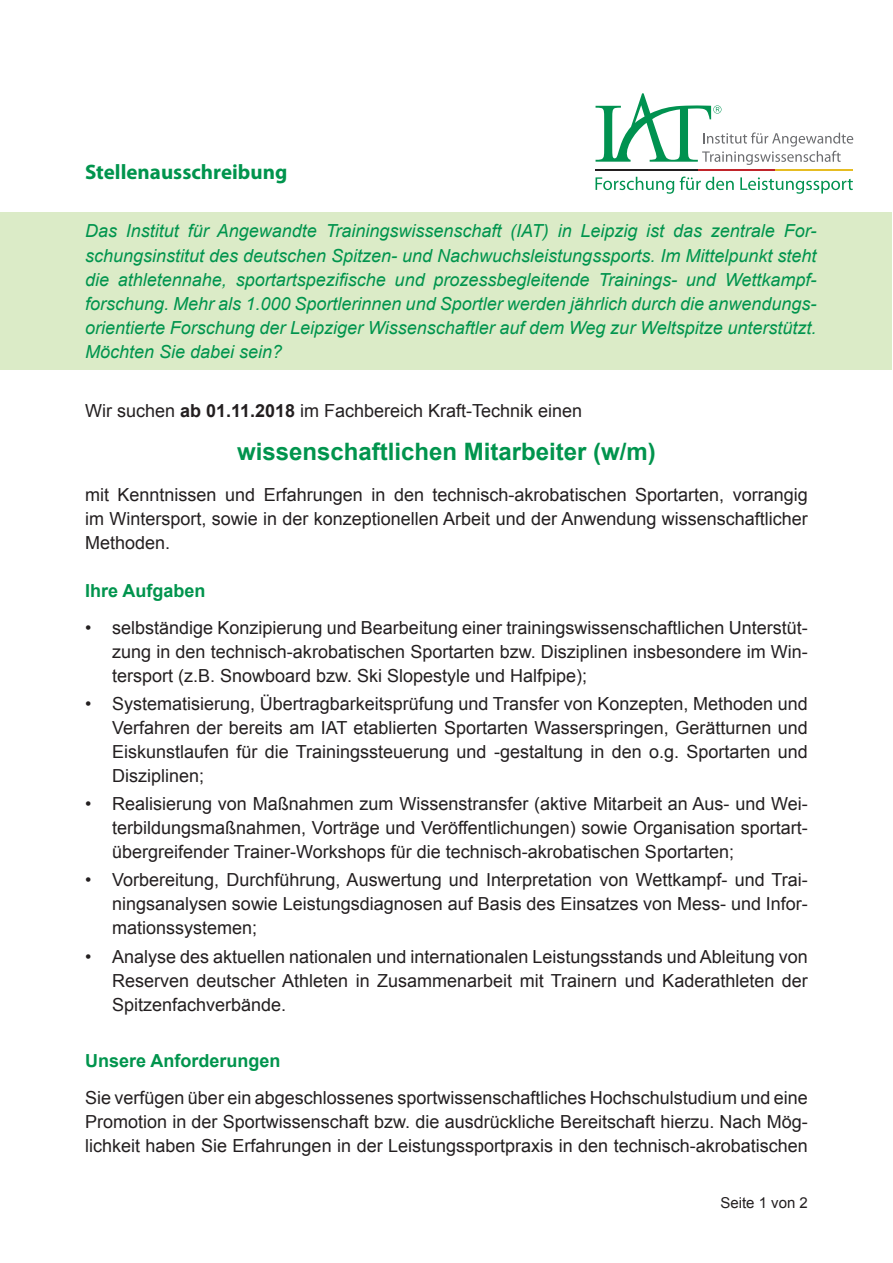
<style>
.page{position:relative;width:893px;height:1263px;background:#fff}
.page>*{position:absolute;margin:0;border:0;box-sizing:border-box;transform-origin:0 0}
.t1{font:700 24px "Arial";color:#00944d}
.t2{font:700 21px "Myriad Pro";color:#00944d}
.t3{font:18px/24px "Arial";color:#231f20;text-align:justify}
.t4{font:italic 18px/24px "Arial";color:#00944d;text-align:justify}
.t5{font:700 18px "Arial";color:#00944d}
.t6{font:15px "Arial";color:#231f20}
.s1{font-weight:700}
</style>
<div class="page">
<div style="left:1px;top:213px;width:891px;height:157px;background:#dbebc7"></div>
<svg style="left:595px;top:177px;width:79px;height:17px"></svg>
<svg style="left:680px;top:177px;width:54px;height:13px"></svg>
<svg style="left:740px;top:177px;width:113px;height:17px"></svg>
<hr style="left:595px;top:170px;width:103px;height:1px;background:#231f20">
<hr style="left:698px;top:170px;width:78px;height:1px;background:#c0242a">
<hr style="left:775px;top:170px;width:78px;height:1px;background:#e6bc22">
<svg style="left:595px;top:93px;width:258px;height:72px"></svg>
<p class="t2" style="left:85px;top:159px;width:204px">Stellenausschreibung</p>
<p class="t4" style="left:85px;top:219px;width:733px">Das Institut für Angewandte Trainingswissenschaft (IAT) in Leipzig ist das zentrale For&shy;schungsinstitut des deutschen Spitzen- und Nachwuchsleistungssports. Im Mittelpunkt steht die athletennahe, sportartspezifische und prozessbegleitende Trainings- und Wettkampf&shy;forschung. Mehr als 1.000 Sportlerinnen und Sportler werden jährlich durch die anwendungs&shy;orientierte Forschung der Leipziger Wissenschaftler auf dem Weg zur Weltspitze unterstützt.<br>Möchten Sie dabei sein?</p>
<p class="t3" style="left:85px;top:399px;width:499px">Wir suchen <span class="s1">ab 01.11.2018</span> im Fachbereich Kraft-Technik einen</p>
<p class="t1" style="left:237px;top:435px;width:420px">wissenschaftlichen Mitarbeiter (w/m)</p>
<p class="t3" style="left:85px;top:483px;width:724px">mit Kenntnissen und Erfahrungen in den technisch-akrobatischen Sportarten, vorrangig im Wintersport, sowie in der konzeptionellen Arbeit und der Anwendung wissenschaftlicher Methoden.</p>
<p class="t5" style="left:85px;top:578px;width:122px">Ihre Aufgaben</p>
<p class="t3" style="left:112px;top:615px;width:697px;text-indent:-27px">• selbständige Konzipierung und Bearbeitung einer trainingswissenschaftlichen Unterstüt&shy;zung in den technisch-akrobatischen Sportarten bzw. Disziplinen insbesondere im Win&shy;tersport (z.B. Snowboard bzw. Ski Slopestyle und Halfpipe);</p>
<p class="t3" style="left:112px;top:692px;width:697px;text-indent:-27px">• Systematisierung, Übertragbarkeitsprüfung und Transfer von Konzepten, Methoden und Verfahren der bereits am IAT etablierten Sportarten Wasserspringen, Gerätturnen und Eiskunstlaufen für die Trainingssteuerung und -gestaltung in den o.g. Sportarten und Disziplinen;</p>
<p class="t3" style="left:112px;top:792px;width:697px;text-indent:-27px">• Realisierung von Maßnahmen zum Wissenstransfer (aktive Mitarbeit an Aus- und Wei&shy;terbildungsmaßnahmen, Vorträge und Veröffentlichungen) sowie Organisation sportart&shy;übergreifender Trainer-Workshops für die technisch-akrobatischen Sportarten;</p>
<p class="t3" style="left:112px;top:868px;width:697px;text-indent:-27px">• Vorbereitung, Durchführung, Auswertung und Interpretation von Wettkampf- und Trai&shy;ningsanalysen sowie Leistungsdiagnosen auf Basis des Einsatzes von Mess- und Infor&shy;mationssystemen;</p>
<p class="t3" style="left:112px;top:944px;width:697px;text-indent:-27px">• Analyse des aktuellen nationalen und internationalen Leistungsstands und Ableitung von Reserven deutscher Athleten in Zusammenarbeit mit Trainern und Kaderathleten der Spitzenfachverbände.</p>
<p class="t5" style="left:85px;top:1049px;width:197px">Unsere Anforderungen</p>
<p class="t3" style="left:85px;top:1086px;width:724px">Sie verfügen über ein abgeschlossenes sportwissenschaftliches Hochschulstudium und eine Promotion in der Sportwissenschaft bzw. die ausdrückliche Bereitschaft hierzu. Nach Mög&shy;lichkeit haben Sie Erfahrungen in der Leistungssportpraxis in den technisch-akrobatischen</p>
<p class="t6" style="left:720px;top:1193px;width:89px">Seite 1 von 2</p>
</div>
